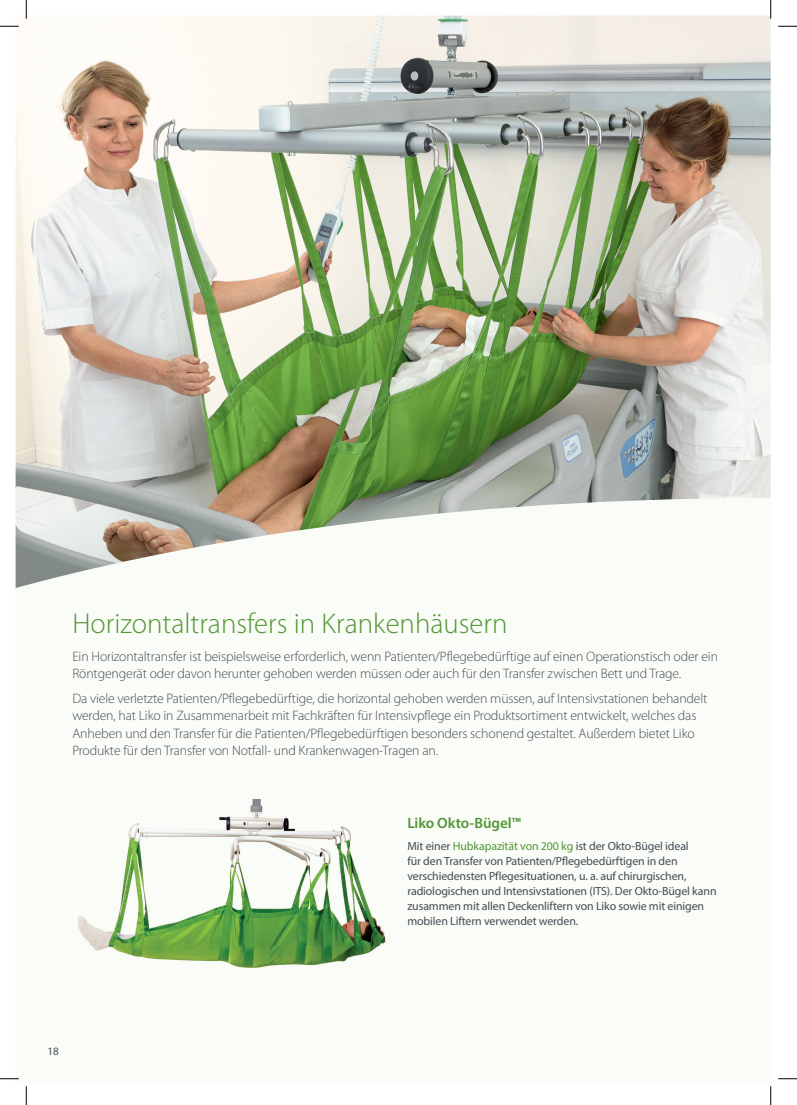
<style>
.page{position:relative;width:797px;height:1105px;background:#fff}
.page>*{position:absolute;margin:0;border:0;box-sizing:border-box;transform-origin:0 0}
.t1{font:300 28.75px "Myriad Pro";color:#529635}
.t2{font:600 15px "Myriad Pro";letter-spacing:-.005em;color:#529635}
.t3{font:300 13.75px/17.5px "Myriad Pro";letter-spacing:-.01em;color:#464b54}
.t4{font:11.88px/15px "Myriad Pro";letter-spacing:-.01em;color:#464b54}
.t5{font:11.25px "Myriad Pro";color:#464b54}
.s1{color:#529635}
</style>
<div class="page">
<div style="left:16px;top:487px;width:754px;height:596px;background:#f9fcf7"></div>
<img style="left:77px;top:800px;width:309px;height:168px">
<img style="left:16px;top:16px;width:754px;height:572px">
<svg style="left:0;top:25px;width:19px;height:2px"></svg>
<svg style="left:778px;top:25px;width:19px;height:2px"></svg>
<svg style="left:0;top:1078px;width:19px;height:1px"></svg>
<svg style="left:778px;top:1078px;width:19px;height:1px"></svg>
<svg style="left:25px;top:0;width:2px;height:19px"></svg>
<svg style="left:25px;top:1086px;width:2px;height:19px"></svg>
<svg style="left:770px;top:0;width:1px;height:19px"></svg>
<svg style="left:770px;top:1086px;width:1px;height:19px"></svg>
<h1 class="t1" style="left:72px;top:607px;width:437px">Horizontaltransfers in Krankenhäusern</h1>
<p class="t3" style="left:72px;top:648px;width:647px">Ein Horizontaltransfer ist beispielsweise erforderlich, wenn Patienten/Pflegebedürftige auf einen Operationstisch oder ein<br>Röntgengerät oder davon herunter gehoben werden müssen oder auch für den Transfer zwischen Bett und Trage.</p>
<p class="t3" style="left:72px;top:690px;width:636px">Da viele verletzte Patienten/Pflegebedürftige, die horizontal gehoben werden müssen, auf Intensivstationen behandelt werden, hat Liko in Zusammenarbeit mit Fachkräften für Intensivpflege ein Produktsortiment entwickelt, welches das Anheben und den Transfer für die Patienten/Pflegebedürftigen besonders schonend gestaltet. Außerdem bietet Liko Produkte für den Transfer von Notfall- und Krankenwagen-Tragen an.</p>
<p class="t2" style="left:407px;top:813px;width:115px">Liko Okto-Bügel™</p>
<p class="t4" style="left:407px;top:838px;width:311px">Mit einer <span class="s1">Hubkapazität von 200 kg</span> ist der Okto-Bügel ideal<br>für den Transfer von Patienten/Pflegebedürftigen in den verschiedensten Pflegesituationen, u. a. auf chirurgischen, radiologischen und Intensivstationen (ITS). Der Okto-Bügel kann zusammen mit allen Deckenliftern von Liko sowie mit einigen mobilen Liftern verwendet werden.</p>
<p class="t5" style="left:48px;top:1044px;width:13px">18</p>
</div>
